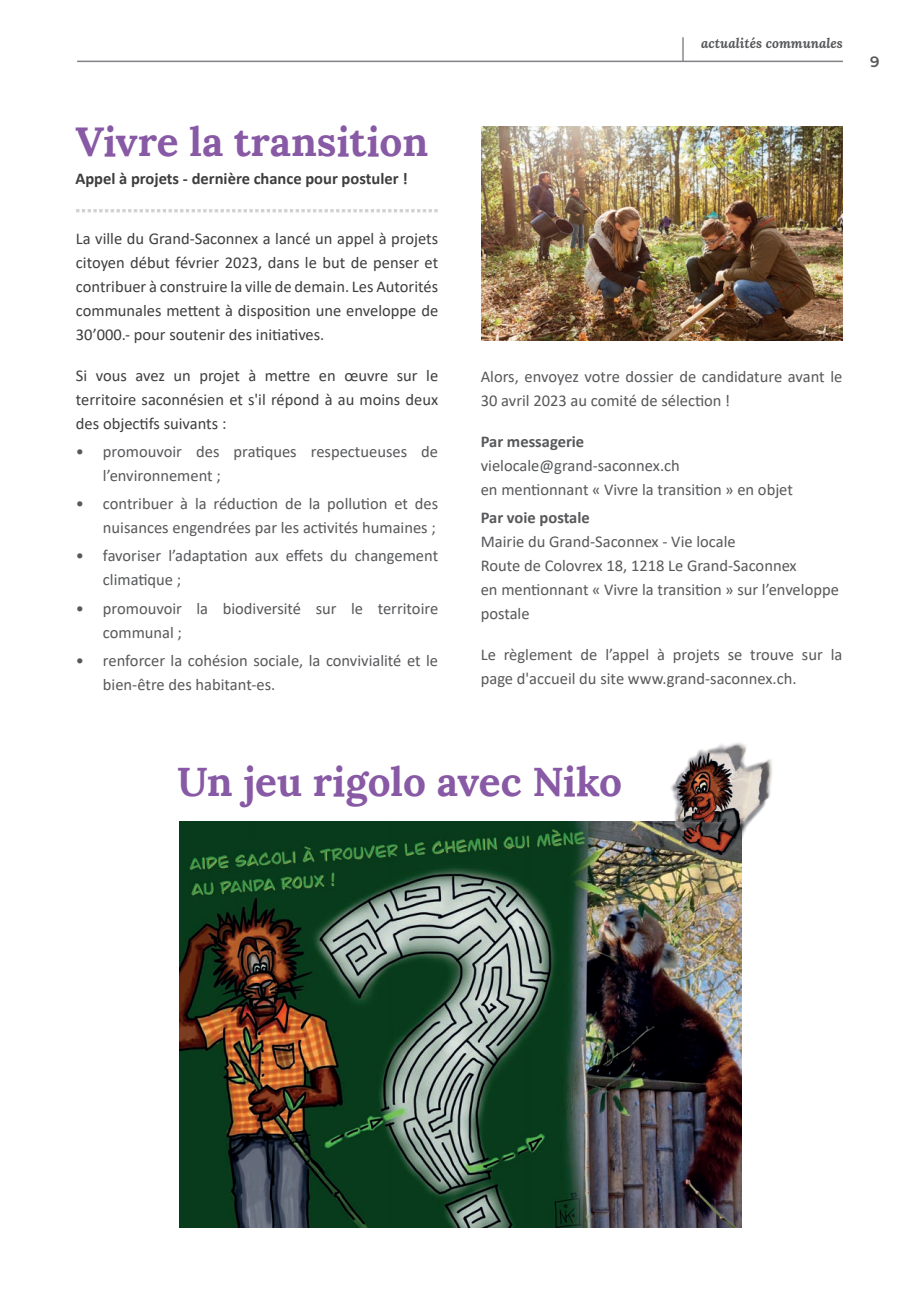
<style>
.page{position:relative;width:919px;height:1289px;background:#fff}
.page>*{position:absolute;margin:0;border:0;box-sizing:border-box;transform-origin:0 0}
.t1{font:700 40.5px "Lora";color:#8859a4}
.t2{font:16.5px/24px "Calibri";color:#57585a}
.t3{font:16.5px/24px "Calibri";color:#3e3e3f;text-align:justify}
.t4{font:700 16.5px "Calibri";color:#3e3e3f}
.t5{font:700 16.5px "Calibri";color:#57585a}
.t6{font:600 15px "Montserrat";color:#57585a}
.t7{font:italic 700 13.5px "Lora";color:#57585a}
.s1{font-style:normal;font-size:23.7px;color:#808285}
</style>
<div class="page">
<hr style="left:77px;top:61px;width:765px;height:1px;background:#808285">
<img style="left:179px;top:821px;width:562px;height:406px">
<img style="left:660px;top:742px;width:112px;height:117px">
<svg style="left:76px;top:209px;width:361px;height:3px"></svg>
<img style="left:481px;top:126px;width:361px;height:214px">
<h1 class="t1" style="left:75px;top:107px;width:354px">Vivre la transition</h1>
<p class="t4" style="left:75px;top:167px;width:334px">Appel à projets - dernière chance pour postuler !</p>
<p class="t3" style="left:76px;top:225px;width:364px">La ville du Grand-Saconnex a lancé un appel à projets citoyen début février 2023, dans le but de penser et contribuer à construire la ville de demain. Les Autorités communales mettent à disposition une enveloppe de 30’000.- pour soutenir des initiatives.</p>
<p class="t3" style="left:76px;top:363px;width:364px">Si vous avez un projet à mettre en œuvre sur le territoire saconnésien et s'il répond à au moins deux des objectifs suivants :</p>
<p class="t2" style="left:103px;top:439px;width:337px;text-indent:-27px">• promouvoir des pratiques respectueuses de l’environnement ;</p>
<p class="t2" style="left:76px;top:491px;width:364px;text-align:right">• contribuer à la réduction de la pollution et des nuisances engendrées par les activités humaines ;</p>
<p class="t2" style="left:103px;top:543px;width:337px;text-indent:-27px">• favoriser l’adaptation aux effets du changement climatique ;</p>
<p class="t2" style="left:103px;top:596px;width:337px;text-indent:-27px">• promouvoir la biodiversité sur le territoire communal ;</p>
<p class="t2" style="left:103px;top:648px;width:337px;text-indent:-27px">• renforcer la cohésion sociale, la convivialité et le bien-être des habitant-es.</p>
<p class="t7" style="left:681px;top:34px;width:162px"><span class="s1">|</span> actualités communales</p>
<p class="t6" style="left:870px;top:51px;width:11px">9</p>
<p class="t2" style="left:480px;top:363px;width:363px">Alors, envoyez votre dossier de candidature avant le<br>30 avril 2023 au comité de sélection !</p>
<p class="t5" style="left:480px;top:429px;width:105px">Par messagerie</p>
<p class="t2" style="left:480px;top:452px;width:314px">vielocale@grand-saconnex.ch<br>en mentionnant « Vivre la transition » en objet</p>
<p class="t5" style="left:480px;top:505px;width:111px">Par voie postale</p>
<p class="t2" style="left:480px;top:529px;width:359px">Mairie du Grand-Saconnex - Vie locale<br>Route de Colovrex 18, 1218 Le Grand-Saconnex<br>en mentionnant « Vivre la transition » sur l’enveloppe postale</p>
<p class="t2" style="left:480px;top:642px;width:363px">Le règlement de l’appel à projets se trouve sur la page d'accueil du site www.grand-saconnex.ch.</p>
<h1 class="t1" style="left:177px;top:747px;width:446px">Un jeu rigolo avec Niko</h1>
</div>
